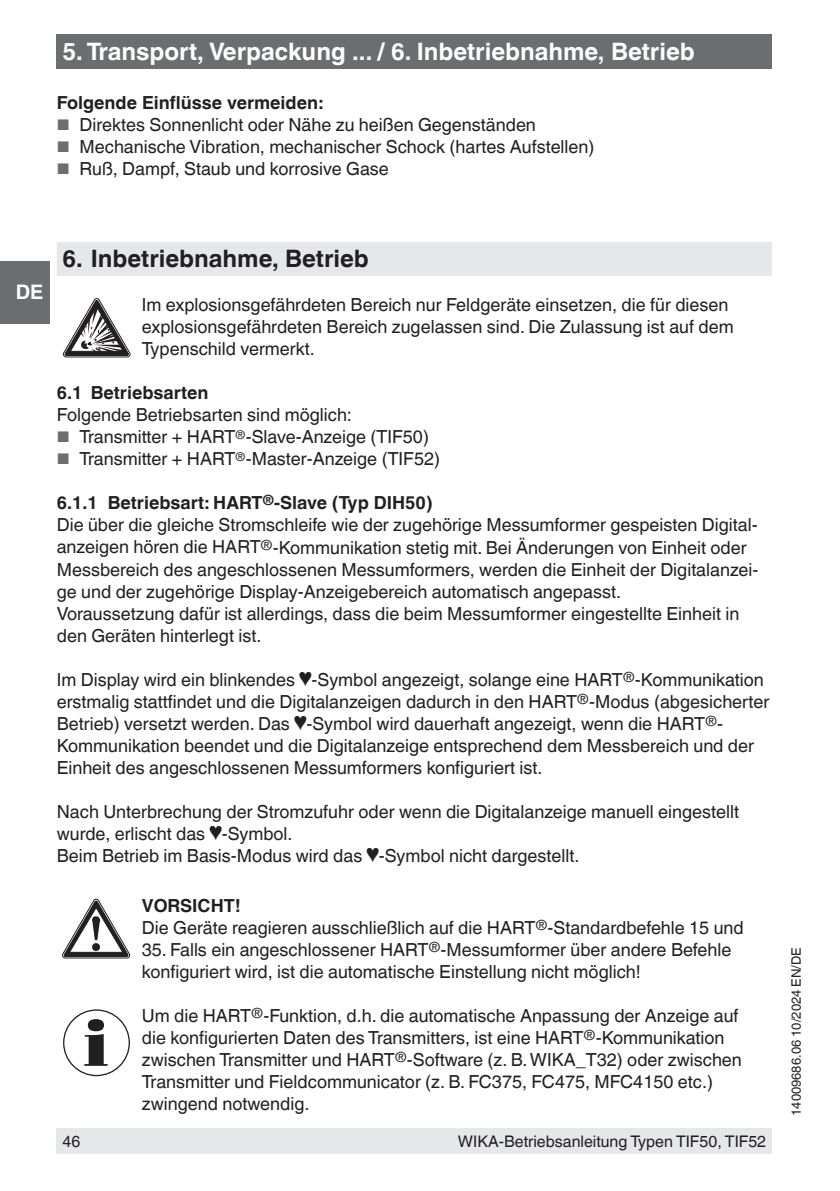
<style>
.page{position:relative;width:840px;height:1191px;background:#fff}
.page>*{position:absolute;margin:0;border:0;box-sizing:border-box;transform-origin:0 0}
.t1{font:700 24px "Helvetica World";color:#fff}
.t2{font:700 24px "Helvetica World";color:#231f20}
.t3{font:700 20px "Helvetica World";color:#fff}
.t4{font:18px/22px "Helvetica World";color:#231f20}
.t5{font:700 18px "Helvetica World";color:#231f20}
.t6{font:16px "Helvetica World";color:#231f20}
.t7{font:13px "Helvetica World";color:#231f20}
.s1{font-size:15.4px;color:#6c6d70}
.s2{font-weight:700}
.s3{font-size:20px}
</style>
<div class="page">
<div style="left:57px;top:1128px;width:714px;height:26px;background:#e6e7e9"></div>
<div style="left:57px;top:34px;width:714px;height:34px;background:#6c6d70"></div>
<div style="left:0;top:261px;width:49px;height:62px;background:#6c6d70"></div>
<div style="left:57px;top:242px;width:714px;height:34px;background:#e6e7e9"></div>
<svg style="left:63px;top:298px;width:67px;height:59px"></svg>
<svg style="left:62px;top:899px;width:68px;height:59px"></svg>
<svg style="left:84px;top:1019px;width:24px;height:46px"></svg>
<div style="left:63px;top:1009px;width:67px;height:67px;border:1px solid #231f20;border-radius:50%"></div>
<h1 class="t1" style="left:62px;top:37px;width:633px">5. Transport, Verpackung ... / 6. Inbetriebnahme, Betrieb</h1>
<p class="t5" style="left:57px;top:93px;width:268px">Folgende Einflüsse vermeiden:</p>
<p class="t4" style="left:57px;top:114px;width:480px"><span class="s1">■</span> Direktes Sonnenlicht oder Nähe zu heißen Gegenständen</p>
<p class="t4" style="left:57px;top:136px;width:539px"><span class="s1">■</span> Mechanische Vibration, mechanischer Schock (hartes Aufstellen)</p>
<p class="t4" style="left:57px;top:158px;width:333px"><span class="s1">■</span> Ruß, Dampf, Staub und korrosive Gase</p>
<p class="t3" style="left:16px;top:281px;width:29px">DE</p>
<h1 class="t2" style="left:62px;top:245px;width:308px">6. Inbetriebnahme, Betrieb</h1>
<p class="t4" style="left:142px;top:294px;width:593px">Im explosionsgefährdeten Bereich nur Feldgeräte einsetzen, die für diesen explosionsgefährdeten Bereich zugelassen sind. Die Zulassung ist auf dem<br>Typenschild vermerkt.</p>
<p class="t5" style="left:57px;top:383px;width:153px">6.1 Betriebsarten</p>
<p class="t4" style="left:57px;top:404px;width:296px">Folgende Betriebsarten sind möglich:</p>
<p class="t4" style="left:57px;top:426px;width:373px"><span class="s1">■</span> Transmitter + HART<sup>®</sup>-Slave-Anzeige (TIF50)</p>
<p class="t4" style="left:57px;top:448px;width:384px"><span class="s1">■</span> Transmitter + HART<sup>®</sup>-Master-Anzeige (TIF52)</p>
<p class="t4" style="left:57px;top:492px;width:703px"><span class="s2">6.1.1 Betriebsart: HART</span><sup>®</sup><span class="s2">-Slave (Typ DIH50)<br></span>Die über die gleiche Stromschleife wie der zugehörige Messumformer gespeisten Digital&shy;anzeigen hören die HART<sup>®</sup>-Kommunikation stetig mit. Bei Änderungen von Einheit oder Messbereich des angeschlossenen Messumformers, werden die Einheit der Digitalanzei&shy;ge und der zugehörige Display-Anzeigebereich automatisch angepasst.<br>Voraussetzung dafür ist allerdings, dass die beim Messumformer eingestellte Einheit in den Geräten hinterlegt ist.</p>
<p class="t4" style="left:57px;top:668px;width:713px">Im Display wird ein blinkendes <span class="s3">♥</span>-Symbol angezeigt, solange eine HART<sup>®</sup>-Kommunikation erstmalig stattfindet und die Digitalanzeigen dadurch in den HART<sup>®</sup>-Modus (abgesicherter Betrieb) versetzt werden. Das <span class="s3">♥</span>-Symbol wird dauerhaft angezeigt, wenn die HART<sup>®</sup>- Kommunikation beendet und die Digitalanzeige entsprechend dem Messbereich und der Einheit des angeschlossenen Messumformers konfiguriert ist.</p>
<p class="t4" style="left:57px;top:800px;width:683px">Nach Unterbrechung der Stromzufuhr oder wenn die Digitalanzeige manuell eingestellt wurde, erlischt das <span class="s3">♥</span>-Symbol.<br>Beim Betrieb im Basis-Modus wird das <span class="s3">♥</span>-Symbol nicht dargestellt.</p>
<p class="t4" style="left:142px;top:894px;width:603px"><span class="s2">VORSICHT!<br></span>Die Geräte reagieren ausschließlich auf die HART<sup>®</sup>-Standardbefehle 15 und</p>
<p class="t4" style="left:142px;top:938px;width:590px">35. Falls ein angeschlossener HART<sup>®</sup>-Messumformer über andere Befehle konfiguriert wird, ist die automatische Einstellung nicht möglich!</p>
<p class="t4" style="left:142px;top:1004px;width:601px">Um die HART<sup>®</sup>-Funktion, d.h. die automatische Anpassung der Anzeige auf die konfigurierten Daten des Transmitters, ist eine HART<sup>®</sup>-Kommunikation zwischen Transmitter und HART<sup>®</sup>-Software (z. B. WIKA_T32) oder zwischen Transmitter und Fieldcommunicator (z. B. FC375, FC475, MFC4150 etc.) zwingend notwendig.</p>
<p class="t6" style="left:62px;top:1132px;width:19px">46</p>
<p class="t6" style="left:457px;top:1132px;width:309px">WIKA-Betriebsanleitung Typen TIF50, TIF52</p>
<p class="t7" style="left:788px;top:1115px;width:170px;rotate:-90deg">14009686.06 10/2024 EN/DE</p>
</div>
